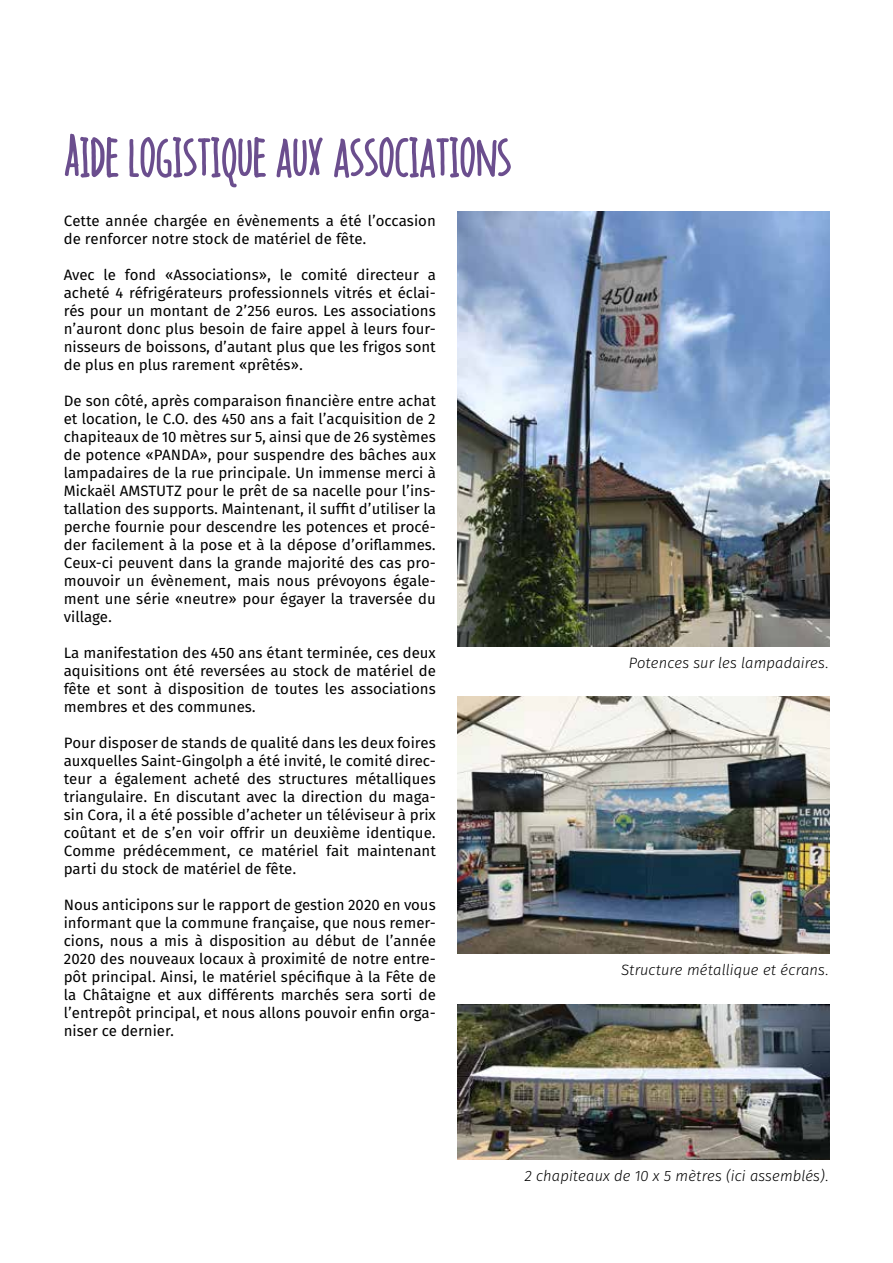
<style>
.page{position:relative;width:893px;height:1263px;background:#fff}
.page>*{position:absolute;margin:0;border:0;box-sizing:border-box;transform-origin:0 0}
.t1{font:500 60px "Ramdan";color:#6b4e8e}
.t2{font:15px/18px "Fira Sans OT";color:#000;text-align:justify}
.t3{font:italic 15px "Fira Sans OT Light";color:#000}
</style>
<div class="page">
<img style="left:457px;top:212px;width:372px;height:434px">
<img style="left:457px;top:696px;width:372px;height:258px">
<img style="left:457px;top:1004px;width:372px;height:155px">
<h1 class="t1" style="left:64px;top:120px;width:449px">Aide logistique aux associations</h1>
<p class="t2" style="left:64px;top:213px;width:374px">Cette année chargée en évènements a été l’occasion de renforcer notre stock de matériel de fête.</p>
<p class="t2" style="left:64px;top:267px;width:374px">Avec le fond «Associations», le comité directeur a acheté 4 réfrigérateurs professionnels vitrés et éclai&shy;rés pour un montant de 2’256 euros. Les associations n’auront donc plus besoin de faire appel à leurs four&shy;nisseurs de boissons, d’autant plus que les frigos sont de plus en plus rarement «prêtés».</p>
<p class="t2" style="left:64px;top:393px;width:374px">De son côté, après comparaison financière entre achat et location, le C.O. des 450 ans a fait l’acquisition de 2 chapiteaux de 10 mètres sur 5, ainsi que de 26 systèmes de potence «PANDA», pour suspendre des bâches aux lampadaires de la rue principale. Un immense merci à Mickaël AMSTUTZ pour le prêt de sa nacelle pour l’ins&shy;tallation des supports. Maintenant, il suffit d’utiliser la perche fournie pour descendre les potences et procé&shy;der facilement à la pose et à la dépose d’oriflammes.<br>Ceux-ci peuvent dans la grande majorité des cas pro&shy;mouvoir un évènement, mais nous prévoyons égale&shy;ment une série «neutre» pour égayer la traversée du village.</p>
<p class="t2" style="left:64px;top:645px;width:374px">La manifestation des 450 ans étant terminée, ces deux aquisitions ont été reversées au stock de matériel de fête et sont à disposition de toutes les associations membres et des communes.</p>
<p class="t2" style="left:64px;top:735px;width:374px">Pour disposer de stands de qualité dans les deux foires auxquelles Saint-Gingolph a été invité, le comité direc&shy;teur a également acheté des structures métalliques triangulaire. En discutant avec la direction du maga&shy;sin Cora, il a été possible d’acheter un téléviseur à prix coûtant et de s’en voir offrir un deuxième identique.<br>Comme prédécemment, ce matériel fait maintenant parti du stock de matériel de fête.</p>
<p class="t2" style="left:64px;top:897px;width:374px">Nous anticipons sur le rapport de gestion 2020 en vous informant que la commune française, que nous remer&shy;cions, nous a mis à disposition au début de l’année 2020 des nouveaux locaux à proximité de notre entre&shy;pôt principal. Ainsi, le matériel spécifique à la Fête de la Châtaigne et aux différents marchés sera sorti de l’entrepôt principal, et nous allons pouvoir enfin orga&shy;niser ce dernier.</p>
<p class="t3" style="left:629px;top:652px;width:202px">Potences sur les lampadaires.</p>
<p class="t3" style="left:621px;top:960px;width:209px">Structure métallique et écrans.</p>
<p class="t3" style="left:525px;top:1165px;width:306px">2 chapiteaux de 10 x 5 mètres (ici assemblés).</p>
</div>
